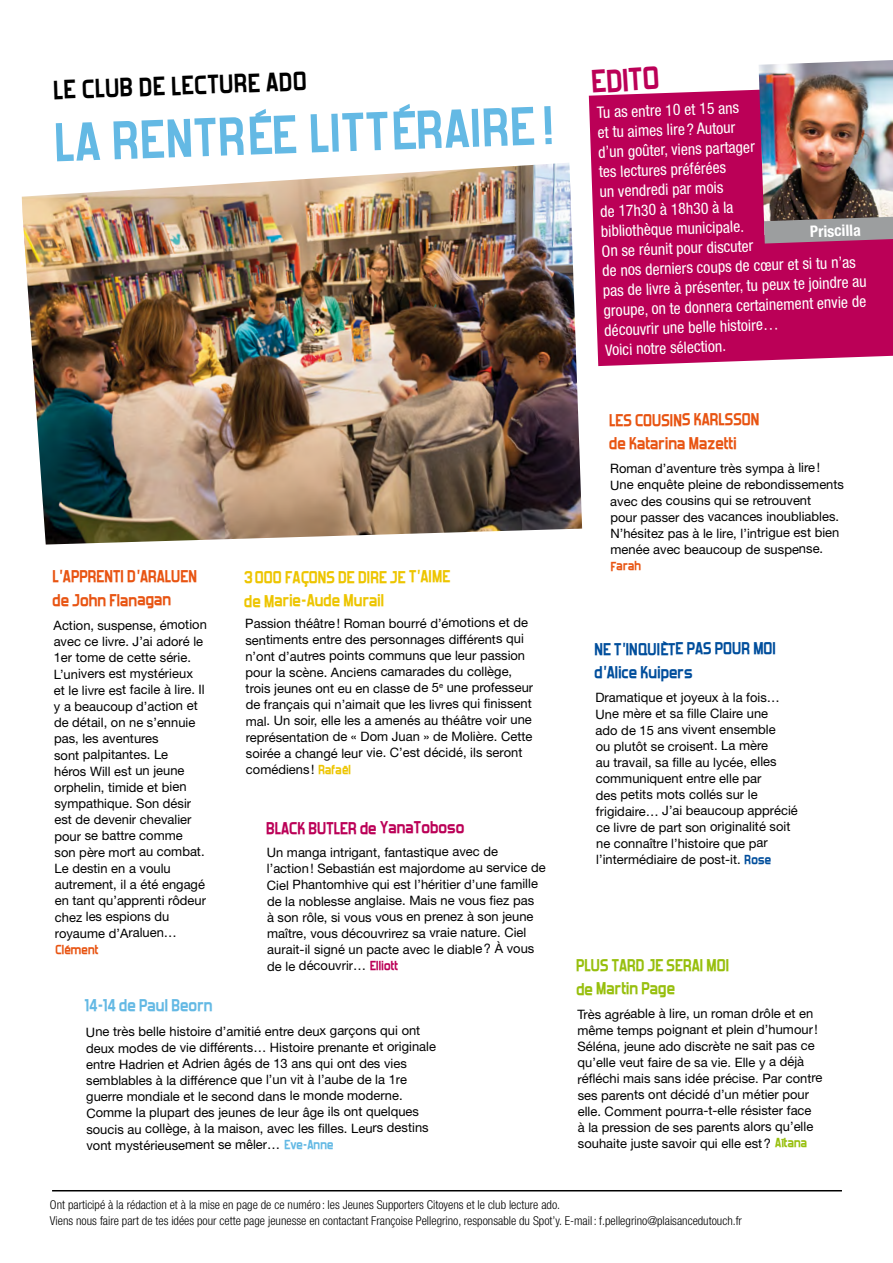
<style>
.page{position:relative;width:893px;height:1263px;background:#fff}
.page>*{position:absolute;margin:0;border:0;box-sizing:border-box;transform-origin:0 0}
.t1{font:700 60.3px "Forgotten Futurist";color:#64b9e4}
.t2{font:700 36px "Forgotten Futurist";color:#bb0057}
.t3{font:700 29.7px "Forgotten Futurist";color:#000}
.t4{font:700 19.5px/23.4px "Forgotten Futurist";letter-spacing:-.035em;color:#e85412}
.t5{font:700 19.5px/23.5px "Forgotten Futurist";letter-spacing:-.035em;color:#edc500}
.t6{font:700 19.5px/23.5px "Forgotten Futurist";letter-spacing:-.035em;color:#004e9c}
.t7{font:700 19.5px/23.5px "Forgotten Futurist";letter-spacing:-.035em;color:#97bf0d}
.t8{font:700 19.5px "Forgotten Futurist";letter-spacing:-.035em;color:#bb0057}
.t9{font:700 19.5px "Forgotten Futurist";letter-spacing:-.035em;color:#64b9e4}
.t10{font:condensed 15.9px/19.8px "Helvetica Neue";color:#fff}
.t11{font:700 condensed 15.9px "Helvetica Neue";color:#fff}
.t12{font:700 15px "Forgotten Futurist";letter-spacing:-.035em;color:#e85412}
.t13{font:12.9px/16.2px "Helvetica Neue";letter-spacing:-.005em;color:#000}
.t14{font:300 condensed 12.3px/15.3px "Helvetica Neue";color:#000}
.s1{font-family:"Forgotten Futurist";font-weight:700;font-size:15px;color:#edc500}
.s2{font-family:"Forgotten Futurist";font-weight:700;font-size:15px;color:#bb0057}
.s3{font-family:"Forgotten Futurist";font-weight:700;font-size:15px;color:#64b9e4}
.s4{font-family:"Forgotten Futurist";font-weight:700;font-size:15px;color:#004e9c}
.s5{font-family:"Forgotten Futurist";font-weight:700;font-size:15px;color:#97bf0d}
</style>
<div class="page">
<hr style="left:52px;top:1190px;width:790px;height:1px;background:#000">
<img style="left:22px;top:163px;width:560px;height:381px">
<div style="left:589px;top:89px;width:304px;height:277px;background:#bb0057"></div>
<img style="left:758px;top:60px;width:135px;height:175px">
<svg style="left:764px;top:217px;width:129px;height:26px;background:#998c92"></svg>
<h3 class="t3" style="left:52px;top:77px;width:256px;rotate:-2deg">LE CLUB DE LECTURE ADO</h3>
<h2 class="t2" style="left:590px;top:66px;width:70px;rotate:-4deg">EDITO</h2>
<p class="t10" style="left:596px;top:102px;width:265px;rotate:-2deg">Tu as entre 10 et 15 ans<br>et tu aimes lire ? Autour<br>d’un goûter, viens partager<br>tes lectures préférées<br>un vendredi par mois<br>de 17h30 à 18h30 à la<br>bibliothèque municipale.<br>On se réunit pour discuter<br>de nos derniers coups de cœur et si tu n’as pas de livre à présenter, tu peux te joindre au groupe, on te donnera certainement envie de découvrir une belle histoire…<br>Voici notre sélection.</p>
<h1 class="t1" style="left:52px;top:116px;width:502px;rotate:-2deg">LA RENTRÉE LITTÉRAIRE!</h1>
<p class="t11" style="left:810px;top:222px;width:52px;rotate:-2deg">Priscilla</p>
<h3 class="t4" style="left:52px;top:566px;width:147px">L’APPRENTI D’ARALUEN de John Flanagan</h3>
<p class="t13" style="left:54px;top:617px;width:155px">Action, suspense, émotion avec ce livre. J’ai adoré le<br>1er tome de cette série.<br>L’univers est mystérieux et le livre est facile à lire. Il y a beaucoup d’action et de détail, on ne s’ennuie pas, les aventures<br>sont palpitantes. Le<br>héros Will est un jeune orphelin, timide et bien sympathique. Son désir est de devenir chevalier pour se battre comme<br>son père mort au combat.<br>Le destin en a voulu autrement, il a été engagé en tant qu’apprenti rôdeur chez les espions du royaume d’Araluen…</p>
<p class="t12" style="left:55px;top:943px;width:45px">Clément</p>
<h3 class="t9" style="left:85px;top:997px;width:130px">14-14 de Paul Beorn</h3>
<h3 class="t5" style="left:244px;top:567px;width:208px">3000 FAÇONS DE DIRE JE T’AIME de Marie-Aude Murail</h3>
<p class="t13" style="left:245px;top:615px;width:289px">Passion théâtre! Roman bourré d’émotions et de sentiments entre des personnages différents qui n’ont d’autres points communs que leur passion pour la scène. Anciens camarades du collège, trois jeunes ont eu en classe de 5<sup>e</sup> une professeur de français qui n’aimait que les livres qui finissent mal. Un soir, elle les a amenés au théâtre voir une représentation de « Dom Juan » de Molière. Cette soirée a changé leur vie. C’est décidé, ils seront comédiens! <span class="s1">Rafaël</span></p>
<h3 class="t8" style="left:266px;top:819px;width:201px">BLACK BUTLER de YanaToboso</h3>
<p class="t13" style="left:267px;top:844px;width:280px">Un manga intrigant, fantastique avec de l’action! Sebastián est majordome au service de Ciel Phantomhive qui est l’héritier d’une famille de la noblesse anglaise. Mais ne vous fiez pas<br>à son rôle, si vous vous en prenez à son jeune maître, vous découvrirez sa vraie nature. Ciel aurait-il signé un pacte avec le diable? À vous de le découvrir… <span class="s2">Elliott</span></p>
<p class="t13" style="left:86px;top:1023px;width:352px">Une très belle histoire d’amitié entre deux garçons qui ont deux modes de vie différents… Histoire prenante et originale entre Hadrien et Adrien âgés de 13 ans qui ont des vies semblables à la différence que l’un vit à l’aube de la 1re guerre mondiale et le second dans le monde moderne.<br>Comme la plupart des jeunes de leur âge ils ont quelques soucis au collège, à la maison, avec les filles. Leurs destins vont mystérieusement se mêler… <span class="s3">Eve-Anne</span></p>
<h3 class="t4" style="left:609px;top:410px;width:153px">LES COUSINS KARLSSON de Katarina Mazetti</h3>
<p class="t13" style="left:610px;top:460px;width:235px">Roman d’aventure très sympa à lire!<br>Une enquête pleine de rebondissements avec des cousins qui se retrouvent<br>pour passer des vacances inoubliables.<br>N’hésitez pas à le lire, l’intrigue est bien menée avec beaucoup de suspense.</p>
<p class="t12" style="left:611px;top:559px;width:32px">Farah</p>
<h3 class="t6" style="left:594px;top:639px;width:184px">NE T’INQUIÈTE PAS POUR MOI d’Alice Kuipers</h3>
<p class="t13" style="left:595px;top:689px;width:204px">Dramatique et joyeux à la fois…<br>Une mère et sa fille Claire une<br>ado de 15 ans vivent ensemble<br>ou plutôt se croisent. La mère<br>au travail, sa fille au lycée, elles communiquent entre elle par<br>des petits mots collés sur le frigidaire… J’ai beaucoup apprécié ce livre de part son originalité soit ne connaître l’histoire que par l’intermédiaire de post-it. <span class="s4">Rose</span></p>
<h3 class="t7" style="left:576px;top:955px;width:155px">PLUS TARD JE SERAI MOI de Martin Page</h3>
<p class="t13" style="left:577px;top:1005px;width:247px">Très agréable à lire, un roman drôle et en même temps poignant et plein d’humour!<br>Séléna, jeune ado discrète ne sait pas ce qu’elle veut faire de sa vie. Elle y a déjà réfléchi mais sans idée précise. Par contre ses parents ont décidé d’un métier pour elle. Comment pourra-t-elle résister face<br>à la pression de ses parents alors qu’elle souhaite juste savoir qui elle est? <span class="s5">Aïtana</span></p>
<p class="t14" style="left:50px;top:1197px;width:694px">Ont participé à la rédaction et à la mise en page de ce numéro : les Jeunes Supporters Citoyens et le club lecture ado.<br>Viens nous faire part de tes idées pour cette page jeunesse en contactant Françoise Pellegrino, responsable du Spot’y. E-mail : f.pellegrino@plaisancedutouch.fr</p>
</div>
